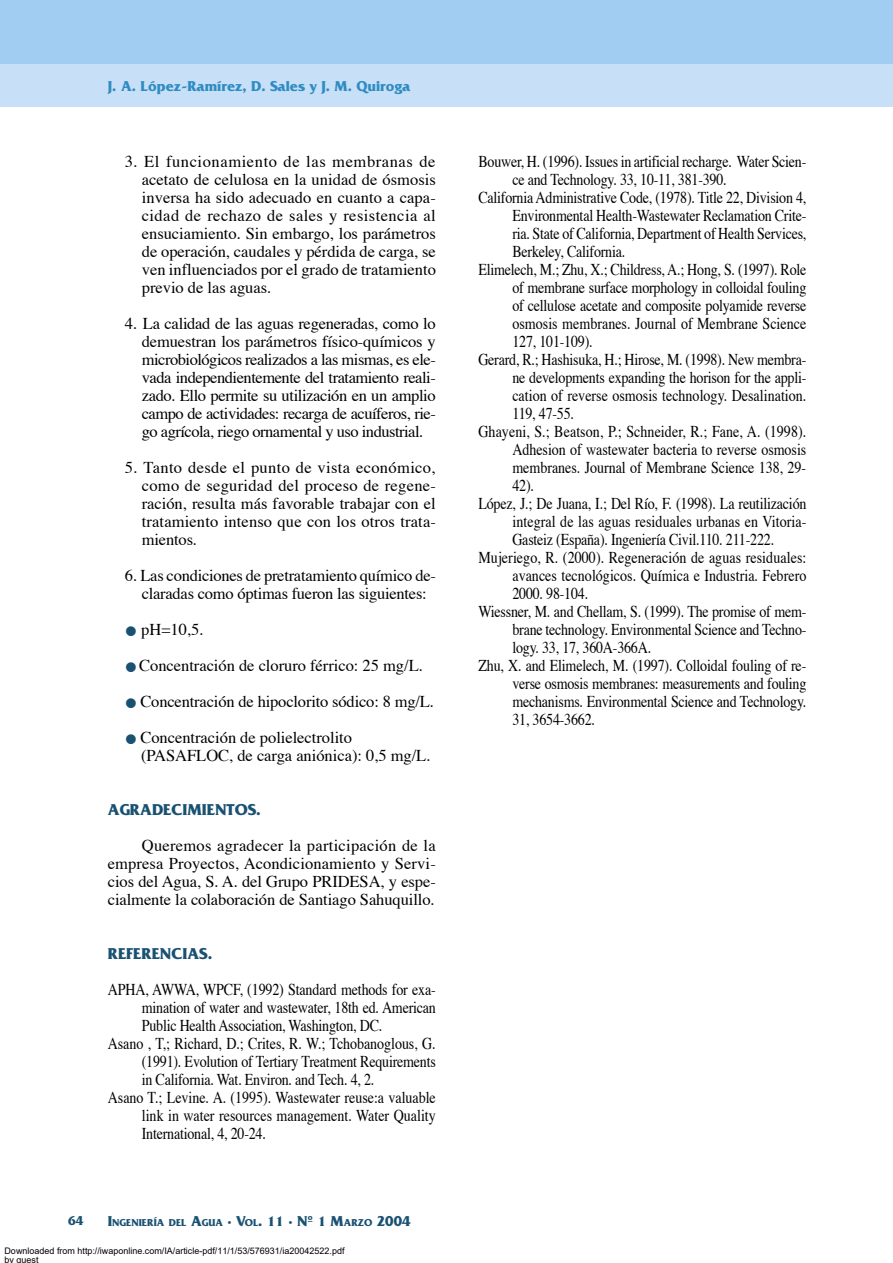
<style>
.page{position:relative;width:893px;height:1263px;background:#fff}
.page>*{position:absolute;margin:0;border:0;box-sizing:border-box;transform-origin:0 0}
.t1{font:16.5px "Times";letter-spacing:-.015em;color:#000;scale:.85 1}
.t2{font:16.5px/18px "Times";letter-spacing:-.015em;color:#000;text-align:justify}
.t3{font:16.5px "Times";letter-spacing:.005em;color:#000;scale:.85 1}
.t4{font:700 16.5px "Friz Quadrata";color:#195172}
.t5{font:700 15px "Friz Quadrata";color:#2f8cc2}
.t6{font:700 13.5px "Friz Quadrata";color:#195172}
.t7{font:700 10.5px "Friz Quadrata";color:#195172}
.t8{font:9px/9px "Arial";color:#000}
.s1{color:#195172}
.s2{font-size:15px}
</style>
<div class="page">
<div style="left:0;top:0;width:893px;height:106px;background:#c8e0f7"></div>
<div style="left:0;top:0;width:893px;height:64px;background:#a1cdf2"></div>
<p class="t5" style="left:108px;top:78px;width:304px">J. A. López-Ramírez, D. Sales y J. M. Quiroga</p>
<p class="t2" style="left:142px;top:153px;width:296px;text-indent:-17px">3. El funcionamiento de las membranas de acetato de celulosa en la unidad de ósmosis inversa ha sido adecuado en cuanto a capa&shy;cidad de rechazo de sales y resistencia al ensuciamiento. Sin embargo, los parámetros de operación, caudales y pérdida de carga, se ven influenciados por el grado de tratamiento previo de las aguas.</p>
<p class="t2" style="left:142px;top:315px;width:296px;text-indent:-17px">4. La calidad de las aguas regeneradas, como lo demuestran los parámetros físico-químicos y microbiológicos realizados a las mismas, es ele&shy;vada independientemente del tratamiento reali&shy;zado. Ello permite su utilización en un amplio campo de actividades: recarga de acuíferos, rie&shy;go agrícola, riego ornamental y uso industrial.</p>
<p class="t2" style="left:142px;top:459px;width:296px;text-indent:-17px">5. Tanto desde el punto de vista económico, como de seguridad del proceso de regene&shy;ración, resulta más favorable trabajar con el tratamiento intenso que con los otros trata&shy;mientos.</p>
<p class="t2" style="left:125px;top:567px;width:313px;text-align:center">6. Las condiciones de pretratamiento químico de&shy;claradas como óptimas fueron las siguientes:</p>
<p class="t2" style="left:125px;top:612px;width:311px;line-height:36px;text-align:left"><span class="s1">∑</span> pH=10,5.<br><span class="s1">∑</span>Concentración de cloruro férrico: 25 mg/L. <span class="s1">∑</span> Concentración de hipoclorito sódico: 8 mg/L. <span class="s1">∑</span> Concentración de polielectrolito</p>
<p class="t2" style="left:141px;top:747px;width:291px">(PASAFLOC, de carga aniónica): 0,5 mg/L.</p>
<p class="t4" style="left:108px;top:800px;width:155px">AGRADECIMIENTOS.</p>
<p class="t2" style="left:108px;top:837px;width:330px;text-indent:34px">Queremos agradecer la participación de la empresa Proyectos, Acondicionamiento y Servi&shy;cios del Agua, S. A. del Grupo PRIDESA, y espe&shy;cialmente la colaboración de Santiago Sahuquillo.</p>
<p class="t4" style="left:108px;top:944px;width:106px">REFERENCIAS.</p>
<p class="t1" style="left:108px;top:979px;width:387px">APHA, AWWA, WPCF, (1992) Standard methods for exa-</p>
<p class="t1" style="left:142px;top:997px;width:347px">mination of water and wastewater, 18th ed. American</p>
<p class="t1" style="left:142px;top:1015px;width:284px">Public Health Association, Washington, DC.</p>
<p class="t1" style="left:108px;top:1033px;width:387px">Asano , T,; Richard, D.; Crites, R. W.; Tchobanoglous, G.</p>
<p class="t1" style="left:142px;top:1051px;width:347px">(1991). Evolution of Tertiary Treatment Requirements</p>
<p class="t1" style="left:142px;top:1069px;width:275px">in California. Wat. Environ. and Tech. 4, 2.</p>
<p class="t1" style="left:108px;top:1087px;width:387px">Asano T.; Levine. A. (1995). Wastewater reuse:a valuable</p>
<p class="t1" style="left:142px;top:1105px;width:347px">link in water resources management. Water Quality</p>
<p class="t1" style="left:142px;top:1123px;width:147px">International, 4, 20-24.</p>
<p class="t6" style="left:68px;top:1213px;width:17px">64</p>
<p class="t7" style="left:108px;top:1216px;width:304px"><span class="s2">I</span>NGENIERÍA DEL <span class="s2">A</span>GUA <span class="s2">· V</span>OL<span class="s2">. 11 · Nº 1 M</span>ARZO <span class="s2">2004</span></p>
<p class="t8" style="left:4px;top:1247px;width:341px">Downloaded from http://iwaponline.com/IA/article-pdf/11/1/53/576931/ia20042522.pdf by guest</p>
<p class="t1" style="left:478px;top:151px;width:387px">Bouwer, H. (1996). Issues in artificial recharge. Water Scien-</p>
<p class="t1" style="left:512px;top:169px;width:254px">ce and Technology. 33, 10-11, 381-390.</p>
<p class="t1" style="left:478px;top:187px;width:387px">California Administrative Code, (1978). Title 22, Division 4,</p>
<p class="t1" style="left:512px;top:205px;width:347px">Environmental Health-Wastewater Reclamation Crite-</p>
<p class="t1" style="left:512px;top:223px;width:347px">ria. State of California, Department of Health Services,</p>
<p class="t1" style="left:512px;top:241px;width:134px">Berkeley, California.</p>
<p class="t1" style="left:478px;top:259px;width:387px">Elimelech, M.; Zhu, X.; Childress, A.; Hong, S. (1997). Role</p>
<p class="t1" style="left:512px;top:277px;width:347px">of membrane surface morphology in colloidal fouling</p>
<p class="t1" style="left:512px;top:295px;width:347px">of cellulose acetate and composite polyamide reverse</p>
<p class="t1" style="left:512px;top:313px;width:347px">osmosis membranes. Journal of Membrane Science</p>
<p class="t1" style="left:512px;top:331px;width:96px">127, 101-109).</p>
<p class="t1" style="left:478px;top:349px;width:387px">Gerard, R.; Hashisuka, H.; Hirose, M. (1998). New membra-</p>
<p class="t1" style="left:512px;top:367px;width:347px">ne developments expanding the horison for the appli-</p>
<p class="t1" style="left:512px;top:385px;width:347px">cation of reverse osmosis technology. Desalination.</p>
<p class="t1" style="left:512px;top:403px;width:74px">119, 47-55.</p>
<p class="t3" style="left:478px;top:421px;width:387px">Ghayeni, S.; Beatson, P.; Schneider, R.; Fane, A. (1998).</p>
<p class="t1" style="left:512px;top:439px;width:347px">Adhesion of wastewater bacteria to reverse osmosis</p>
<p class="t1" style="left:512px;top:457px;width:347px">membranes. Journal of Membrane Science 138, 29-</p>
<p class="t1" style="left:512px;top:475px;width:27px">42).</p>
<p class="t1" style="left:478px;top:493px;width:388px">López, J.; De Juana, I.; Del Río, F. (1998). La reutilización</p>
<p class="t3" style="left:512px;top:511px;width:347px">integral de las aguas residuales urbanas en Vitoria-</p>
<p class="t1" style="left:512px;top:529px;width:309px">Gasteiz (España). Ingeniería Civil.110. 211-222.</p>
<p class="t3" style="left:478px;top:547px;width:387px">Mujeriego, R. (2000). Regeneración de aguas residuales:</p>
<p class="t3" style="left:512px;top:565px;width:347px">avances tecnológicos. Química e Industria. Febrero</p>
<p class="t1" style="left:512px;top:583px;width:91px">2000. 98-104.</p>
<p class="t1" style="left:478px;top:601px;width:387px">Wiessner, M. and Chellam, S. (1999). The promise of mem-</p>
<p class="t1" style="left:512px;top:619px;width:347px">brane technology. Environmental Science and Techno-</p>
<p class="t1" style="left:512px;top:637px;width:165px">logy. 33, 17, 360A-366A.</p>
<p class="t1" style="left:478px;top:655px;width:387px">Zhu, X. and Elimelech, M. (1997). Colloidal fouling of re-</p>
<p class="t1" style="left:512px;top:673px;width:347px">verse osmosis membranes: measurements and fouling</p>
<p class="t1" style="left:512px;top:691px;width:347px">mechanisms. Environmental Science and Technology.</p>
<p class="t1" style="left:512px;top:709px;width:99px">31, 3654-3662.</p>
</div>
